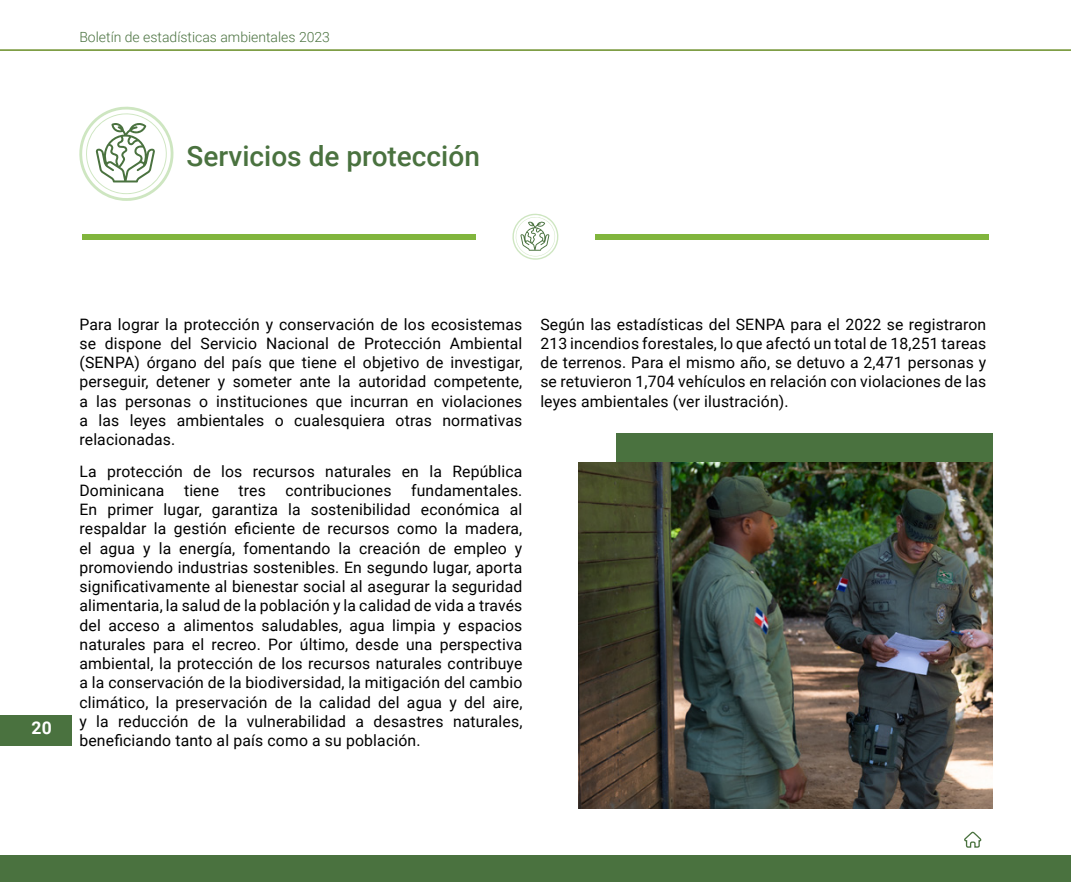
<style>
.page{position:relative;width:1071px;height:882px;background:#fff}
.page>*{position:absolute;margin:0;border:0;box-sizing:border-box;transform-origin:0 0}
.t1{font:500 28px "Roboto";color:#4a723f}
.t2{font:700 17.5px "Roboto";color:#fff}
.t3{font:15.75px/19.2px "Roboto";letter-spacing:.01em;color:#000;text-align:justify}
.t4{font:300 14px "Roboto";color:#4a723f}
</style>
<div class="page">
<div style="left:0;top:716px;width:72px;height:30px;background:#4a723f"></div>
<hr style="left:0;top:49px;width:1071px;height:2px;background:#547d08">
<div style="left:0;top:856px;width:1071px;height:26px;background:#4a723f"></div>
<svg style="left:964px;top:832px;width:18px;height:16px"></svg>
<div style="left:616px;top:434px;width:376px;height:374px;background:#4a723f"></div>
<img style="left:579px;top:462px;width:413px;height:346px">
<svg style="left:79px;top:107px;width:94px;height:94px"></svg>
<div style="left:82px;top:234px;width:394px;height:6px;background:#81b53d"></div>
<div style="left:595px;top:234px;width:394px;height:6px;background:#81b53d"></div>
<svg style="left:513px;top:214px;width:45px;height:46px"></svg>
<p class="t4" style="left:79px;top:27px;width:252px">Boletín de estadísticas ambientales 2023</p>
<h1 class="t1" style="left:187px;top:136px;width:295px">Servicios de protección</h1>
<p class="t2" style="left:32px;top:715px;width:22px">20</p>
<p class="t3" style="left:79px;top:314px;width:444px">Para lograr la protección y conservación de los ecosistemas se dispone del Servicio Nacional de Protección Ambiental (SENPA) órgano del país que tiene el objetivo de investigar, perseguir, detener y someter ante la autoridad competente, a las personas o instituciones que incurran en violaciones a las leyes ambientales o cualesquiera otras normativas relacionadas.</p>
<p class="t3" style="left:79px;top:461px;width:444px;text-align:left">La protección de los recursos naturales en la República Dominicana tiene tres contribuciones fundamentales.<br>En primer lugar, garantiza la sostenibilidad económica al respaldar la gestión eficiente de recursos como la madera, el agua y la energía, fomentando la creación de empleo y promoviendo industrias sostenibles. En segundo lugar, aporta significativamente al bienestar social al asegurar la seguridad alimentaria, la salud de la población y la calidad de vida a través del acceso a alimentos saludables, agua limpia y espacios naturales para el recreo. Por último, desde una perspectiva ambiental, la protección de los recursos naturales contribuye a la conservación de la biodiversidad, la mitigación del cambio climático, la preservación de la calidad del agua y del aire, y la reducción de la vulnerabilidad a desastres naturales, beneficiando tanto al país como a su población.</p>
<p class="t3" style="left:540px;top:314px;width:448px">Según las estadísticas del SENPA para el 2022 se registraron 213 incendios forestales, lo que afectó un total de 18,251 tareas de terrenos. Para el mismo año, se detuvo a 2,471 personas y se retuvieron 1,704 vehículos en relación con violaciones de las leyes ambientales (ver ilustración).</p>
</div>
